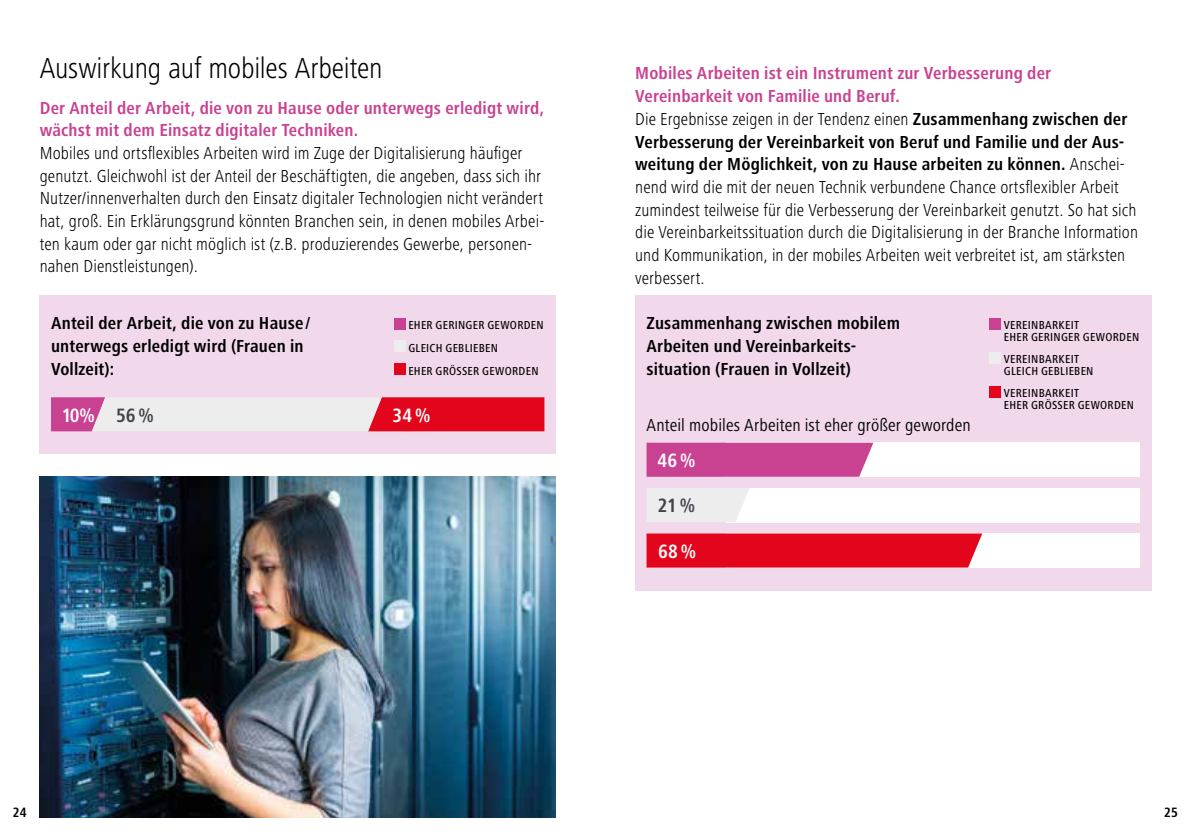
<style>
.page{position:relative;width:1191px;height:840px;background:#fff}
.page>*{position:absolute;margin:0;border:0;box-sizing:border-box;transform-origin:0 0}
.t1{font:300 condensed 30px "Frutiger Next Pro";letter-spacing:-.005em;color:#000}
.t2{font:700 condensed 20px "Frutiger Next Pro";letter-spacing:.01em;color:#fff}
.t3{font:700 condensed 20px "Frutiger Next Pro";color:#42434d}
.t4{font:300 condensed 18px/22.6px "Frutiger Next Pro";letter-spacing:.005em;color:#000}
.t5{font:700 condensed 18px/22.6px "Frutiger Next Pro";letter-spacing:.01em;color:#000}
.t6{font:700 condensed 18px/22.6px "Frutiger Next Pro";letter-spacing:.01em;color:#c94191}
.t7{font:condensed 18px "Frutiger Next Pro";letter-spacing:.01em;color:#000}
.t8{font:700 condensed 14px "Frutiger Next Pro";color:#000}
.t9{font:500 condensed 12px/11.4px "Frutiger Next Pro";letter-spacing:.025em;color:#000}
.s1{font-weight:700;color:#c94191}
.s2{font-weight:700}
.s3{color:#42434d}
</style>
<div class="page">
<div style="left:635px;top:295px;width:516px;height:295px;background:#f1d8ea"></div>
<div style="left:726px;top:442px;width:414px;height:34px;background:#fff"></div>
<div style="left:726px;top:488px;width:414px;height:34px;background:#fff"></div>
<div style="left:726px;top:533px;width:414px;height:34px;background:#fff"></div>
<div style="left:40px;top:295px;width:516px;height:159px;background:#f1d8ea"></div>
<div style="left:394px;top:317px;width:11px;height:12px;background:#c94191"></div>
<div style="left:394px;top:340px;width:11px;height:11px;background:#ededed"></div>
<div style="left:394px;top:363px;width:11px;height:11px;background:#e3051b"></div>
<div style="left:989px;top:317px;width:12px;height:12px;background:#c94191"></div>
<div style="left:989px;top:351px;width:12px;height:12px;background:#ededed"></div>
<div style="left:989px;top:386px;width:12px;height:11px;background:#e3051b"></div>
<svg style="left:51px;top:397px;width:493px;height:34px;background:#e68d9c"></svg>
<div style="left:646px;top:533px;width:336px;height:34px;background:#e3051b"></div>
<div style="left:646px;top:442px;width:227px;height:34px;background:#c94191"></div>
<div style="left:647px;top:488px;width:102px;height:34px;background:#ededed"></div>
<img style="left:40px;top:476px;width:516px;height:340px">
<h1 class="t1" style="left:40px;top:51px;width:344px">Auswirkung auf mobiles Arbeiten</h1>
<p class="t6" style="left:40px;top:96px;width:506px">Der Anteil der Arbeit, die von zu Hause oder unterwegs erledigt wird, wächst mit dem Einsatz digitaler Techniken.</p>
<p class="t4" style="left:40px;top:141px;width:506px">Mobiles und ortsflexibles Arbeiten wird im Zuge der Digitalisierung häufiger genutzt. Gleichwohl ist der Anteil der Beschäftigten, die angeben, dass sich ihr Nutzer/innenverhalten durch den Einsatz digitaler Technologien nicht verändert hat, groß. Ein Erklärungsgrund könnten Branchen sein, in denen mobiles Arbei&shy;ten kaum oder gar nicht möglich ist (z.B. produzierendes Gewerbe, personen&shy;nahen Dienstleistungen).</p>
<p class="t4" style="left:635px;top:62px;width:504px"><span class="s1">Mobiles Arbeiten ist ein Instrument zur Verbesserung der Vereinbarkeit von Familie und Beruf.<br></span>Die Ergebnisse zeigen in der Tendenz einen <span class="s2">Zusammenhang zwischen der Verbesserung der Vereinbarkeit von Beruf und Familie und der Aus&shy;weitung der Möglichkeit, von zu Hause arbeiten zu können.</span> Anschei&shy;nend wird die mit der neuen Technik verbundene Chance ortsflexibler Arbeit zumindest teilweise für die Verbesserung der Vereinbarkeit genutzt. So hat sich die Vereinbarkeitssituation durch die Digitalisierung in der Branche Information und Kommunikation, in der mobiles Arbeiten weit verbreitet ist, am stärksten verbessert.</p>
<p class="t5" style="left:51px;top:312px;width:261px">Anteil der Arbeit, die von zu Hause / unterwegs erledigt wird (Frauen in<br>Vollzeit):</p>
<p class="t5" style="left:646px;top:312px;width:255px">Zusammenhang zwischen mobilem<br>Arbeiten und Vereinbarkeits&shy;situation (Frauen in Vollzeit)</p>
<p class="t9" style="left:408px;top:314px;width:137px;line-height:22.6px">EHER GERINGER GEWORDEN<br>GLEICH GEBLIEBEN<br>EHER GRÖSSER GEWORDEN</p>
<p class="t9" style="left:1003px;top:319px;width:137px">VEREINBARKEIT<br>EHER GERINGER GEWORDEN</p>
<p class="t9" style="left:1003px;top:353px;width:91px">VEREINBARKEIT<br>GLEICH GEBLIEBEN</p>
<p class="t9" style="left:1003px;top:387px;width:132px">VEREINBARKEIT<br>EHER GRÖSSER GEWORDEN</p>
<p class="t2" style="left:62px;top:403px;width:94px">10% <span class="s3">56%</span></p>
<p class="t2" style="left:392px;top:403px;width:40px">34%</p>
<p class="t7" style="left:646px;top:415px;width:326px">Anteil mobiles Arbeiten ist eher größer geworden</p>
<p class="t2" style="left:657px;top:448px;width:40px">46%</p>
<p class="t3" style="left:658px;top:494px;width:39px">21%</p>
<p class="t2" style="left:658px;top:539px;width:40px">68%</p>
<p class="t8" style="left:13px;top:804px;width:15px">24</p>
<p class="t8" style="left:1164px;top:804px;width:15px">25</p>
</div>
